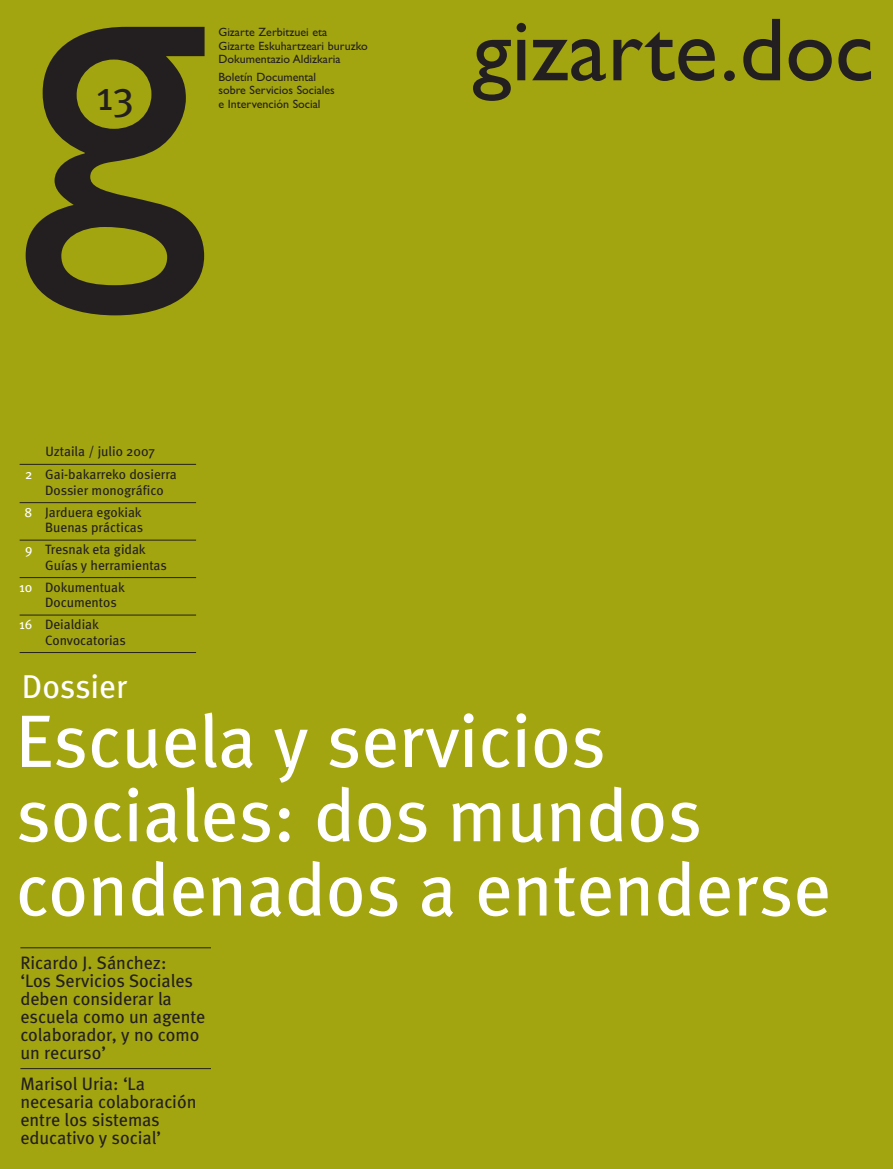
<style>
.page{position:relative;width:893px;height:1169px;background:#fff}
.page>*{position:absolute;margin:0;border:0;box-sizing:border-box;transform-origin:0 0}
.t1{font:90px "Gill Sans";color:#231f20}
.t2{font:74.25px/74.2px "Meta";color:#fff}
.t3{font:40.95px "Meta";color:#231f20}
.t4{font:33px "Meta";letter-spacing:-.005em;color:#fff}
.t5{font:18px/18px "Meta";color:#231f20}
.t6{font:13.5px/22px "Meta";color:#231f20}
.t7{font:12px/13.5px "Gill Sans";color:#231f20}
.s1{color:#fff}
</style>
<div class="page">
<div style="left:0;top:0;width:892px;height:1168px;background:#a3a510"></div>
<h3 class="t3" style="left:96px;top:80px;width:39px">13</h3>
<p class="t7" style="left:218px;top:27px;width:151px">Gizarte Zerbitzuei eta<br>Gizarte Eskuhartzeari buruzko<br>Dokumentazio Aldizkaria</p>
<p class="t7" style="left:218px;top:71px;width:118px">Boletín Documental sobre Servicios Sociales e Intervención Social</p>
<h1 class="t1" style="left:473px;top:19px;width:403px">gizarte.doc</h1>
<p class="t6" style="left:25px;top:440px;width:153px;line-height:23.9px;text-align:center">Uztaila / julio 2007<br><span class="s1">2</span> Gai-bakarreko dosierra</p>
<p class="t6" style="left:25px;top:480px;width:140px;text-indent:21px">Dossier monográfico<br><span class="s1">8</span> Jarduera egokiak</p>
<p class="t6" style="left:25px;top:517px;width:122px;text-align:right">Buenas prácticas<br><span class="s1">9</span> Tresnak eta gidak</p>
<p class="t6" style="left:19px;top:555px;width:149px;text-indent:26px">Guías y herramientas<br><span class="s1">10</span> Dokumentuak</p>
<p class="t6" style="left:19px;top:592px;width:99px;text-indent:26px">Documentos<br><span class="s1">16</span> Deialdiak</p>
<p class="t6" style="left:45px;top:630px;width:82px">Convocatorias</p>
<h3 class="t4" style="left:22px;top:673px;width:107px">Dossier</h3>
<h2 class="t2" style="left:16px;top:709px;width:816px">Escuela y servicios sociales: dos mundos condenados a entenderse</h2>
<p class="t5" style="left:20px;top:955px;width:186px">Ricardo J. Sánchez:<br>‘Los Servicios Sociales deben considerar la escuela como un agente colaborador, y no como un recurso’</p>
<p class="t5" style="left:20px;top:1076px;width:177px">Marisol Uria: ‘La necesaria colaboración entre los sistemas educativo y social’</p>
</div>
